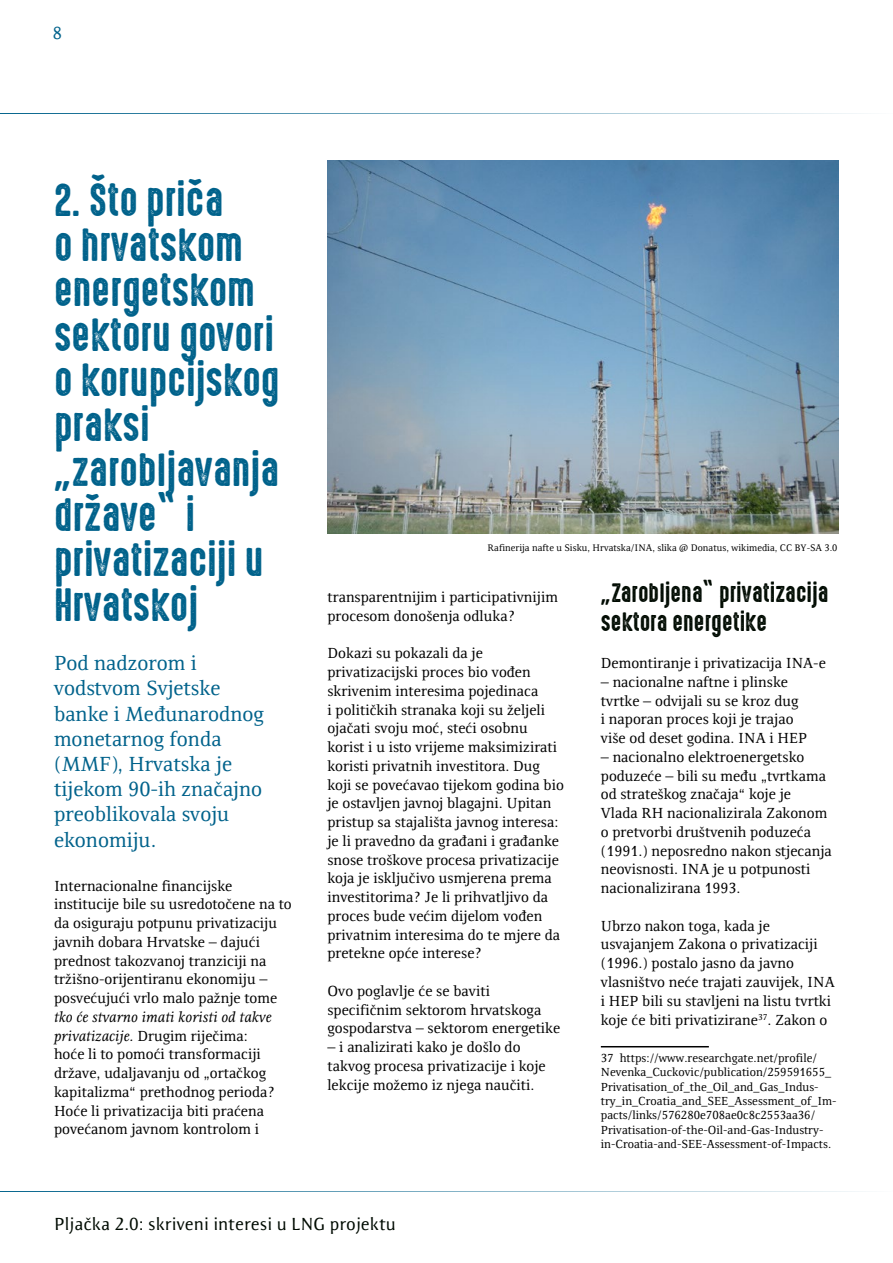
<style>
.page{position:relative;width:893px;height:1263px;background:#fff}
.page>*{position:absolute;margin:0;border:0;box-sizing:border-box;transform-origin:0 0}
.t1{font:42px/45px "High Voltage Rough";color:#00628b}
.t2{font:24px/28.8px "High Voltage Rough";color:#010b02}
.t3{font:21px/25.2px "Resavska BG";color:#00628b}
.t4{font:18px "Resavska BG Sans";color:#010b02}
.t5{font:18px "Resavska BG Sans";color:#00628b}
.t6{font:15px/18.8px "Resavska BG";color:#000}
.t7{font:12px/14.4px "Resavska BG";color:#000}
.t8{font:9.75px "Resavska BG";color:#000}
.s1{font-style:italic}
</style>
<div class="page">
<hr style="left:0;top:113px;width:893px;height:1px;background:#00628b">
<hr style="left:0;top:1191px;width:893px;height:1px;background:#00628b">
<hr style="left:601px;top:1046px;width:108px;height:1px;background:#000">
<img style="left:327px;top:161px;width:512px;height:373px">
<p class="t5" style="left:52px;top:23px;width:11px">8</p>
<h1 class="t1" style="left:54px;top:179px;width:227px">2. Što priča<br>o hrvatskom energetskom sektoru govori o korupcijskog praksi „zarobljavanja države“ i privatizaciji u<br>Hrvatskoj</h1>
<h3 class="t3" style="left:54px;top:650px;width:212px">Pod nadzorom i vodstvom Svjetske banke i Međunarodnog monetarnog fonda (MMF), Hrvatska je tijekom 90-ih značajno preoblikovala svoju ekonomiju.</h3>
<p class="t6" style="left:54px;top:876px;width:239px">Internacionalne financijske institucije bile su usredotočene na to da osiguraju potpunu privatizaciju javnih dobara Hrvatske – dajući prednost takozvanoj tranziciji na tržišno-orijentiranu ekonomiju – posvećujući vrlo malo pažnje tome</p>
<p class="t6" style="left:54px;top:1007px;width:223px"><span class="s1">tko će stvarno imati koristi od takve privatizacije.</span> Drugim riječima: hoće li to pomoći transformaciji države, udaljavanju od „ortačkog kapitalizma“ prethodnog perioda?<br>Hoće li privatizacija biti praćena povećanom javnom kontrolom i</p>
<p class="t8" style="left:488px;top:542px;width:351px">Rafinerija nafte u Sisku, Hrvatska/INA, slika @ Donatus, wikimedia, CC BY-SA 3.0</p>
<p class="t6" style="left:327px;top:588px;width:232px">transparentnijim i participativnijim procesom donošenja odluka?</p>
<p class="t6" style="left:327px;top:644px;width:238px">Dokazi su pokazali da je privatizacijski proces bio vođen skrivenim interesima pojedinaca<br>i političkih stranaka koji su željeli ojačati svoju moć, steći osobnu korist i u isto vrijeme maksimizirati koristi privatnih investitora. Dug koji se povećavao tijekom godina bio je ostavljen javnoj blagajni. Upitan pristup sa stajališta javnog interesa: je li pravedno da građani i građanke snose troškove procesa privatizacije koja je isključivo usmjerena prema investitorima? Je li prihvatljivo da proces bude većim dijelom vođen privatnim interesima do te mjere da pretekne opće interese?</p>
<p class="t6" style="left:327px;top:981px;width:234px">Ovo poglavlje će se baviti specifičnim sektorom hrvatskoga gospodarstva – sektorom energetike</p>
<p class="t6" style="left:327px;top:1038px;width:220px">– i analizirati kako je došlo do takvog procesa privatizacije i koje lekcije možemo iz njega naučiti.</p>
<h2 class="t2" style="left:601px;top:579px;width:229px">„Zarobljena“ privatizacija sektora energetike</h2>
<p class="t6" style="left:601px;top:654px;width:226px">Demontiranje i privatizacija INA-e</p>
<p class="t6" style="left:601px;top:672px;width:208px">– nacionalne naftne i plinske tvrtke – odvijali su se kroz dug<br>i naporan proces koji je trajao više od deset godina. INA i HEP</p>
<p class="t6" style="left:601px;top:747px;width:233px">– nacionalno elektroenergetsko poduzeće – bili su među „tvrtkama od strateškog značaja“ koje je<br>Vlada RH nacionalizirala Zakonom o pretvorbi društvenih poduzeća (1991.) neposredno nakon stjecanja neovisnosti. INA je u potpunosti nacionalizirana 1993.</p>
<p class="t6" style="left:601px;top:916px;width:235px">Ubrzo nakon toga, kada je usvajanjem Zakona o privatizaciji (1996.) postalo jasno da javno vlasništvo neće trajati zauvijek, INA i HEP bili su stavljeni na listu tvrtki koje će biti privatizirane<sup>37</sup>. Zakon o</p>
<p class="t7" style="left:601px;top:1050px;width:237px">37 https://www.researchgate.net/profile/ Nevenka_Cuckovic/publication/259591655_ Privatisation_of_the_Oil_and_Gas_Indus&shy;try_in_Croatia_and_SEE_Assessment_of_Im&shy;pacts/links/576280e708ae0c8c2553aa36/ Privatisation-of-the-Oil-and-Gas-Industry&shy;in-Croatia-and-SEE-Assessment-of-Impacts.</p>
<p class="t4" style="left:54px;top:1213px;width:343px">Pljačka 2.0: skriveni interesi u LNG projektu</p>
</div>
